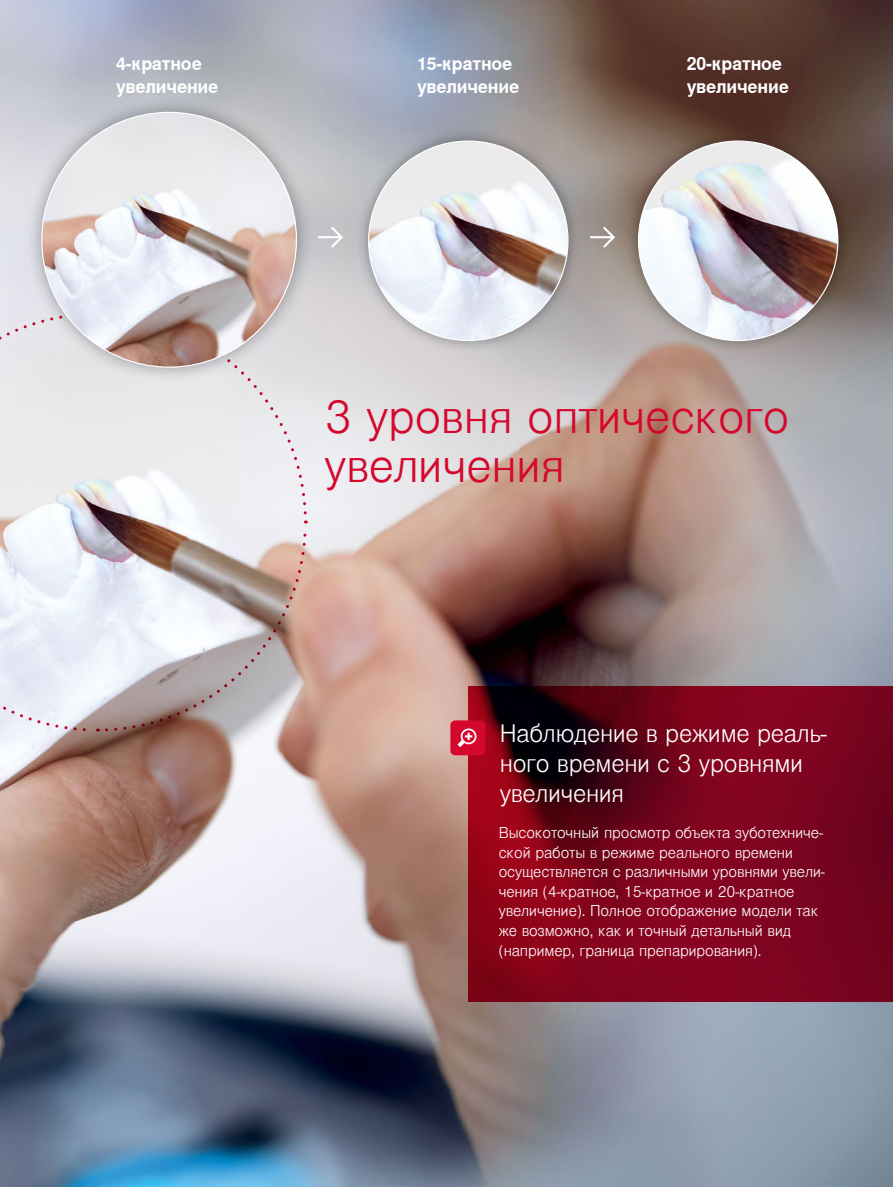
<style>
.page{position:relative;width:893px;height:1187px;background:#fff}
.page>*{position:absolute;margin:0;border:0;box-sizing:border-box;transform-origin:0 0}
.t1{font:300 45px/49.5px "Nimbus Sans Global";letter-spacing:-.005em;color:#d5072d}
.t2{font:300 24px/30px "Nimbus Sans Global";letter-spacing:-.01em;color:#fff}
.t3{font:700 17.7px/22.2px "Nimbus Sans Global";letter-spacing:-.01em;color:#fff}
.t4{font:300 15px/19.5px "Nimbus Sans Global";letter-spacing:-.01em;color:#fff}
</style>
<div class="page">
<img style="left:0;top:0;width:893px;height:1186px">
<svg style="left:99px;top:383px;width:209px;height:133px"></svg>
<svg style="left:103px;top:523px;width:205px;height:210px"></svg>
<svg style="left:0;top:311px;width:98px;height:422px"></svg>
<svg style="left:468px;top:686px;width:425px;height:315px;background:#75031a"></svg>
<div style="left:450px;top:720px;width:35px;height:35px;background:#d5072d;border-radius:5px"></div>
<svg style="left:457px;top:728px;width:19px;height:19px"></svg>
<div style="left:355px;top:128px;width:226px;height:225px;background:#000;opacity:.35"></div>
<img style="left:369px;top:141px;width:199px;height:199px;border-radius:100px">
<div style="left:25px;top:95px;width:288px;height:288px;background:#000;opacity:.35"></div>
<img style="left:42px;top:112px;width:254px;height:255px;border-radius:127px">
<svg style="left:329px;top:224px;width:16px;height:26px"></svg>
<hr style="left:318px;top:236px;width:23px;height:2px;background:#fff">
<svg style="left:601px;top:224px;width:16px;height:26px"></svg>
<hr style="left:590px;top:236px;width:23px;height:2px;background:#fff">
<div style="left:625px;top:128px;width:226px;height:225px;background:#000;opacity:.35"></div>
<img style="left:638px;top:141px;width:200px;height:199px;border-radius:100px">
<p class="t3" style="left:116px;top:53px;width:104px">4-кратное увеличение</p>
<p class="t3" style="left:687px;top:53px;width:104px">20-кратное увеличение</p>
<p class="t3" style="left:417px;top:53px;width:104px">15-кратное увеличение</p>
<h1 class="t1" style="left:325px;top:392px;width:466px">3 уровня оптического увеличения</h1>
<h2 class="t2" style="left:500px;top:718px;width:329px">Наблюдение в режиме реаль&shy;ного времени с 3 уровнями увеличения</h2>
<p class="t4" style="left:499px;top:823px;width:327px">Высокоточный просмотр объекта зуботехниче&shy;ской работы в режиме реального времени осуществляется с различными уровнями увели&shy;чения (4-кратное, 15-кратное и 20-кратное увеличение). Полное отображение модели так же возможно, как и точный детальный вид (например, граница препарирования).</p>
</div>
